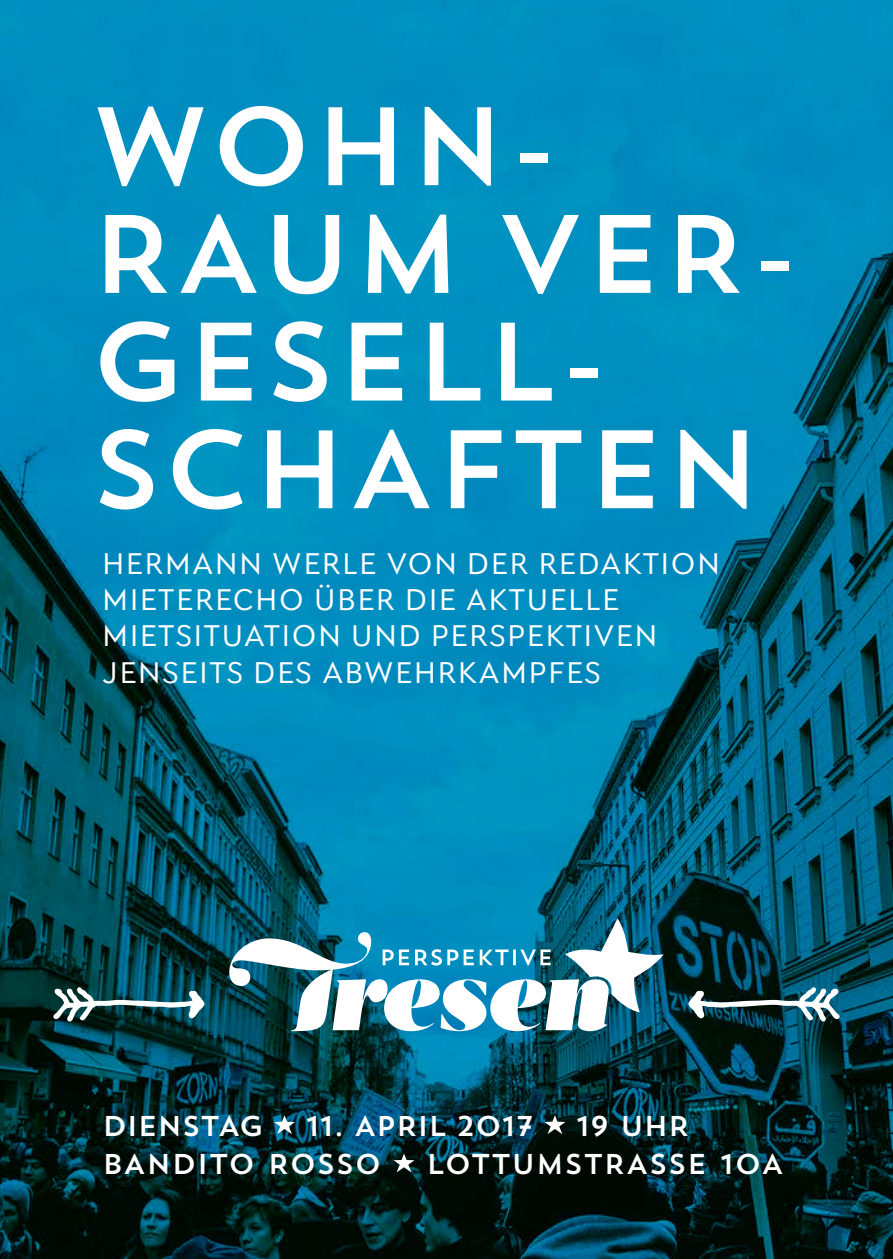
<style>
.page{position:relative;width:893px;height:1259px;background:#fff}
.page>*{position:absolute;margin:0;border:0;box-sizing:border-box;transform-origin:0 0}
.t1{font:110.7px/107.7px "Trend Sans One";letter-spacing:-.015em;color:#fff}
.t2{font:30px/36px "Seven One Eight";letter-spacing:.04em;color:#fff}
.t3{font:28.5px "Trend Sans One";color:#fff}
.t4{font:28.5px "Trend Sans One";letter-spacing:-.02em;color:#fff}
</style>
<div class="page">
<img style="left:0;top:0;width:893px;height:1259px">
<svg style="left:53px;top:918px;width:787px;height:113px"></svg>
<svg style="left:274px;top:1115px;width:21px;height:19px"></svg>
<svg style="left:545px;top:1115px;width:20px;height:19px"></svg>
<svg style="left:394px;top:1153px;width:20px;height:19px"></svg>
<h1 class="t1" style="left:89px;top:90px;width:715px">WOHN-<br>RAUM VER-<br>GESELL-<br>SCHAFTEN</h1>
<p class="t2" style="left:102px;top:546px;width:619px">HERMANN WERLE VON DER REDAKTION<br>MIETERECHO ÜBER DIE AKTUELLE<br>MIETSITUATION UND PERSPEKTIVEN<br>JENSEITS DES ABWEHRKAMPFES</p>
<p class="t4" style="left:102px;top:1107px;width:163px">DIENSTAG</p>
<p class="t4" style="left:305px;top:1107px;width:231px">11. APRIL 2017</p>
<p class="t4" style="left:575px;top:1107px;width:116px">19 UHR</p>
<p class="t3" style="left:102px;top:1146px;width:281px">BANDITO ROSSO</p>
<p class="t3" style="left:426px;top:1146px;width:359px">LOTTUMSTRASSE 10A</p>
</div>
